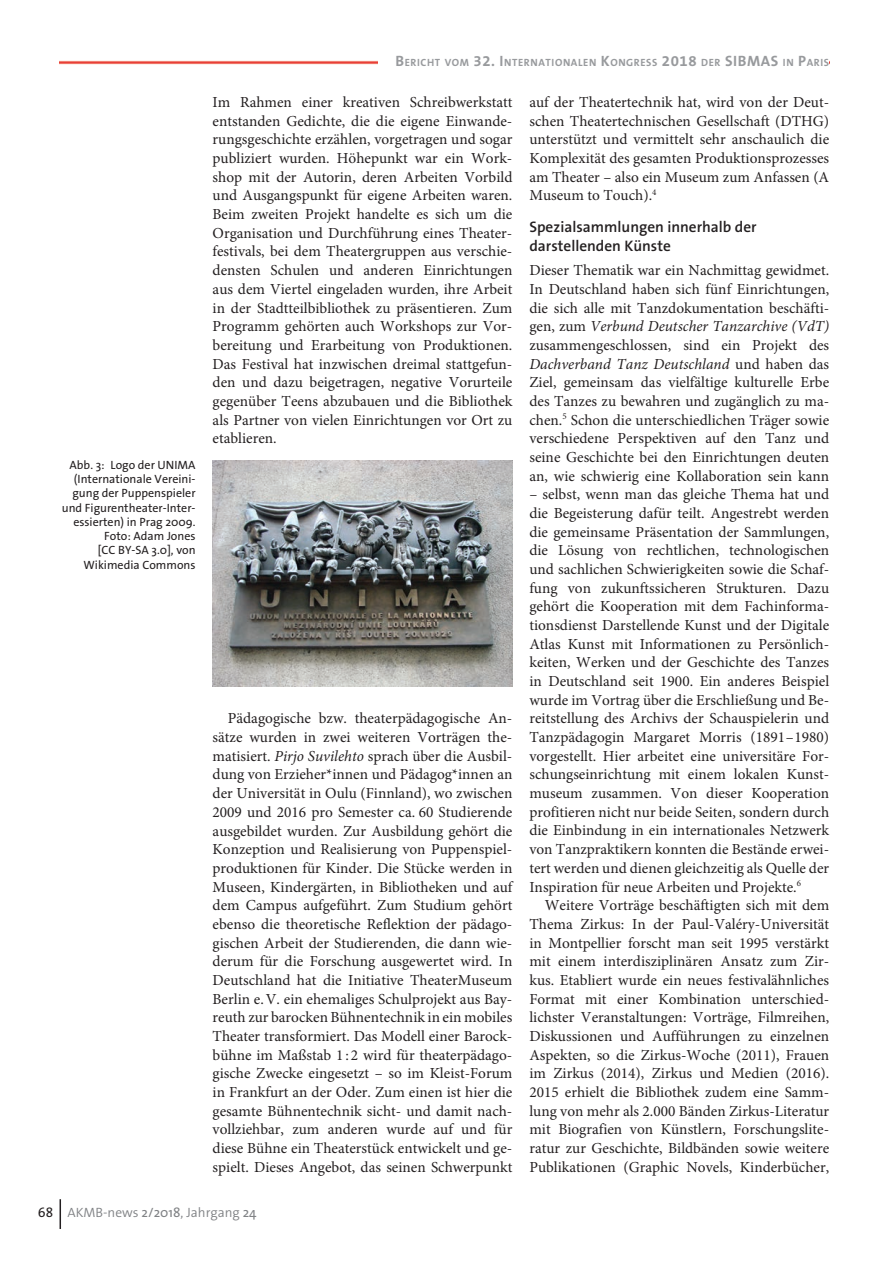
<style>
.page{position:relative;width:893px;height:1263px;background:#fff}
.page>*{position:absolute;margin:0;border:0;box-sizing:border-box;transform-origin:0 0}
.t1{font:15.3px/18.8px "Minion Pro";color:#231f20;text-align:justify}
.t2{font:600 15.3px/18.8px "The Sans B6";color:#231f20}
.t3{font:300 13.5px "The Sans B4";color:#808285}
.t4{font:12px/14.2px "The Sans B5 Plain";color:#231f20;text-align:right}
.t5{font:700 10.5px "The Sans B7";letter-spacing:.055em;color:#989a9d}
.s1{font-family:"The Mix"}
.s2{font-size:15px}
.s3{font-style:italic}
.s4{font-family:"The Mix";font-weight:400;color:#231f20}
.s5{font-family:"The Mix";font-weight:400}
</style>
<div class="page">
<img style="left:60px;top:60px;width:318px;height:5px">
<hr style="left:60px;top:1199px;width:1px;height:30px;background:#231f20">
<img style="left:213px;top:460px;width:299px;height:226px">
<p class="t4" style="left:62px;top:458px;width:135px">Abb. <span class="s1">3</span>: Logo der UNIMA (Internationale Vereini&shy;gung der Puppenspieler und Figurentheater-Inter&shy;essierten) in Prag <span class="s1">2009</span>.<br>Foto: Adam Jones<br>[CC BY-SA <span class="s1">3.0</span>], von<br>Wikimedia Commons</p>
<p class="t5" style="left:395px;top:57px;width:363px"><span class="s2">B</span>ERICHT VOM <span class="s2">32. I</span> NTERNATIONALEN <span class="s2">K</span>ONGRESS <span class="s2">2018</span> DER <span class="s2">SI BMAS</span></p>
<p class="t5" style="left:783px;top:57px;width:48px">IN <span class="s2">P</span>ARIS</p>
<p class="t1" style="left:213px;top:93px;width:301px">Im Rahmen einer kreativen Schreibwerkstatt entstanden Gedichte, die die eigene Einwande&shy;rungsgeschichte erzählen, vorgetragen und sogar publiziert wurden. Höhepunkt war ein Work&shy;shop mit der Autorin, deren Arbeiten Vorbild und Ausgangspunkt für eigene Arbeiten waren.<br>Beim zweiten Projekt handelte es sich um die Organisation und Durchführung eines Theater&shy;festivals, bei dem Theatergruppen aus verschie&shy;densten Schulen und anderen Einrichtungen aus dem Viertel eingeladen wurden, ihre Arbeit in der Stadtteilbibliothek zu präsentieren. Zum Programm gehörten auch Workshops zur Vor&shy;bereitung und Erarbeitung von Produktionen.<br>Das Festival hat inzwischen dreimal stattgefun&shy;den und dazu beigetragen, negative Vorurteile gegenüber Teens abzubauen und die Bibliothek als Partner von vielen Einrichtungen vor Ort zu etablieren.</p>
<p class="t1" style="left:529px;top:93px;width:301px">auf der Theatertechnik hat, wird von der Deut&shy;schen Theatertechnischen Gesellschaft (DTHG) unterstützt und vermittelt sehr anschaulich die Komplexität des gesamten Produktionsprozesses am Theater – also ein Museum zum Anfassen (A Museum to Touch).<sup>4</sup></p>
<p class="t2" style="left:529px;top:218px;width:229px">Spezialsammlungen innerhalb der darstellenden Künste</p>
<p class="t1" style="left:529px;top:261px;width:301px">Dieser Thematik war ein Nachmittag gewidmet.<br>In Deutschland haben sich fünf Einrichtungen, die sich alle mit Tanzdokumentation beschäfti&shy;gen, zum <span class="s3">Verbund Deutscher Tanzarchive (VdT) </span>zusammengeschlossen, sind ein Projekt des <span class="s3">Dachverband Tanz Deutschland</span> und haben das Ziel, gemeinsam das vielfältige kulturelle Erbe des Tanzes zu bewahren und zugänglich zu ma&shy;chen.<sup>5</sup> Schon die unterschiedlichen Träger sowie verschiedene Perspektiven auf den Tanz und seine Geschichte bei den Einrichtungen deuten an, wie schwierig eine Kollaboration sein kann</p>
<p class="t1" style="left:529px;top:485px;width:301px">– selbst, wenn man das gleiche Thema hat und die Begeisterung dafür teilt. Angestrebt werden die gemeinsame Präsentation der Sammlungen, die Lösung von rechtlichen, technologischen und sachlichen Schwierigkeiten sowie die Schaf&shy;fung von zukunftssicheren Strukturen. Dazu gehört die Kooperation mit dem Fachinforma&shy;tionsdienst Darstellende Kunst und der Digitale Atlas Kunst mit Informationen zu Persönlich&shy;keiten, Werken und der Geschichte des Tanzes in Deutschland seit 1900. Ein anderes Beispiel wurde im Vortrag über die Erschließung und Be&shy;reitstellung des Archivs der Schauspielerin und Tanzpädagogin Margaret Morris (1891–1980) vorgestellt. Hier arbeitet eine universitäre For&shy;schungseinrichtung mit einem lokalen Kunst&shy;museum zusammen. Von dieser Kooperation profitieren nicht nur beide Seiten, sondern durch die Einbindung in ein internationales Netzwerk von Tanzpraktikern konnten die Bestände erwei&shy;tert werden und dienen gleichzeitig als Quelle der Inspiration für neue Arbeiten und Projekte.<sup>6</sup></p>
<p class="t1" style="left:529px;top:896px;width:301px;text-indent:15px">Weitere Vorträge beschäftigten sich mit dem Thema Zirkus: In der Paul-Valéry-Universität in Montpellier forscht man seit 1995 verstärkt mit einem interdisziplinären Ansatz zum Zir&shy;kus. Etabliert wurde ein neues festivalähnliches Format mit einer Kombination unterschied&shy;lichster Veranstaltungen: Vorträge, Filmreihen, Diskussionen und Aufführungen zu einzelnen Aspekten, so die Zirkus-Woche (2011), Frauen im Zirkus (2014), Zirkus und Medien (2016).<br>2015 erhielt die Bibliothek zudem eine Samm&shy;lung von mehr als 2.000 Bänden Zirkus-Literatur mit Biografien von Künstlern, Forschungslite&shy;ratur zur Geschichte, Bildbänden sowie weitere Publikationen (Graphic Novels, Kinderbücher,</p>
<p class="t1" style="left:213px;top:709px;width:301px;text-indent:15px">Pädagogische bzw. theaterpädagogische An&shy;sätze wurden in zwei weiteren Vorträgen the&shy;matisiert. <span class="s3">Pirjo Suvilehto</span> sprach über die Ausbil&shy;dung von Erzieher*innen und Pädagog*innen an der Universität in Oulu (Finnland), wo zwischen 2009 und 2016 pro Semester ca. 60 Studierende ausgebildet wurden. Zur Ausbildung gehört die Konzeption und Realisierung von Puppenspiel&shy;produktionen für Kinder. Die Stücke werden in Museen, Kindergärten, in Bibliotheken und auf dem Campus aufgeführt. Zum Studium gehört ebenso die theoretische Reflektion der pädago&shy;gischen Arbeit der Studierenden, die dann wie&shy;derum für die Forschung ausgewertet wird. In Deutschland hat die Initiative TheaterMuseum Berlin e.V. ein ehemaliges Schulprojekt aus Bay&shy;reuth zur barocken Bühnentechnik in ein mobiles Theater transformiert. Das Modell einer Barock&shy;bühne im Maßstab 1 : 2 wird für theaterpädago&shy;gische Zwecke eingesetzt – so im Kleist-Forum in Frankfurt an der Oder. Zum einen ist hier die gesamte Bühnentechnik sicht- und damit nach&shy;vollziehbar, zum anderen wurde auf und für diese Bühne ein Theaterstück entwickelt und ge&shy;spielt. Dieses Angebot, das seinen Schwerpunkt</p>
<p class="t3" style="left:38px;top:1205px;width:220px"><span class="s4">68</span> AKMB-news <span class="s5">2/2018</span>, Jahrgang <span class="s5">24</span></p>
</div>
